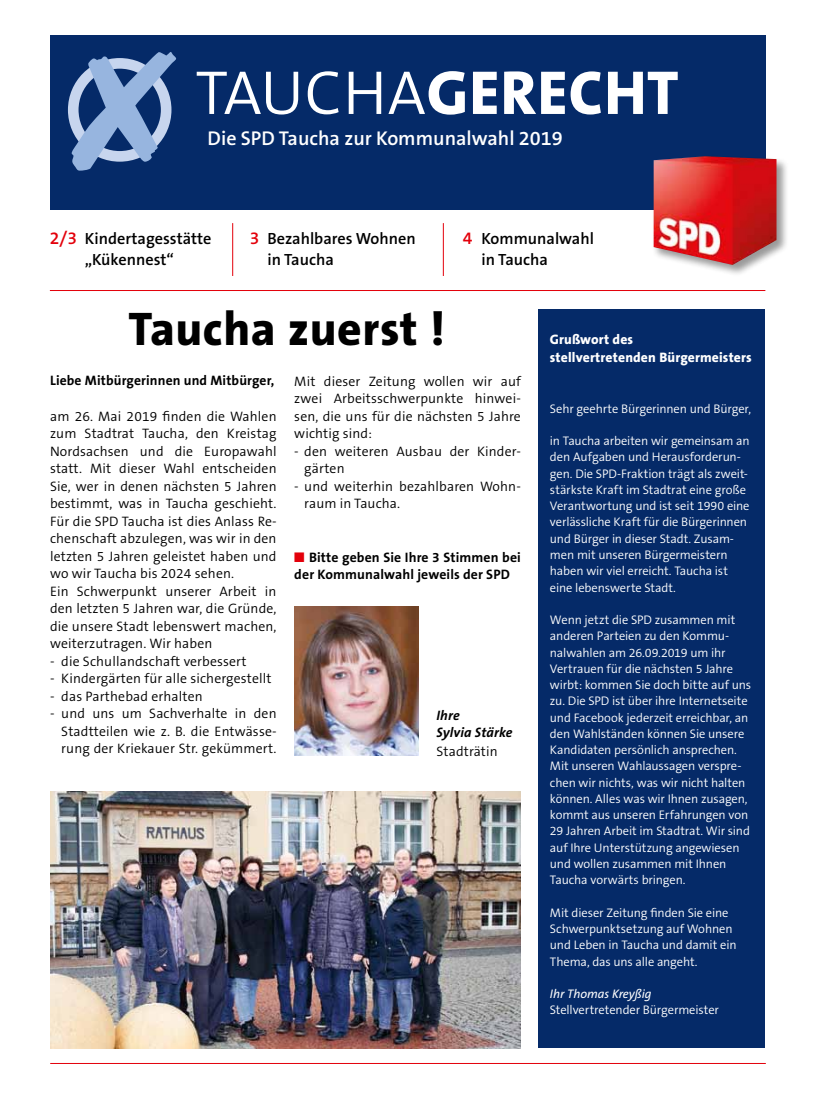
<style>
.page{position:relative;width:815px;height:1117px;background:#fff}
.page>*{position:absolute;margin:0;border:0;box-sizing:border-box;transform-origin:0 0}
.t1{font:800 62.5px "The Sans B8";letter-spacing:.01em;color:#fff}
.t2{font:800 47.5px "The Sans B8";letter-spacing:.005em;color:#000}
.t3{font:600 20px "The Sans B6";color:#fff}
.t4{font:600 16.25px/21.2px "The Sans B6";color:#000}
.t5{font:300 13.75px/17.5px "The Sans B4";letter-spacing:.01em;color:#000}
.t6{font:700 13.75px/17.5px "The Sans B7";letter-spacing:.01em;color:#000}
.t7{font:800 13.75px/17.5px "The Sans B8";letter-spacing:.01em;color:#fff}
.t8{font:italic 700 13.75px/17.5px "The Sans B7";letter-spacing:.01em;color:#000}
.t9{font:300 12.5px/16.2px "The Sans B4";letter-spacing:-.01em;color:#fff}
.t10{font:italic 12.5px "The Sans";letter-spacing:-.01em;color:#fff}
.s1{font-family:"The Sans B4";font-weight:300}
.s2{font-size:17.5px;color:#e3000b}
.s3{color:#e3000b}
</style>
<div class="page">
<div style="left:50px;top:35px;width:715px;height:175px;background:#052a68"></div>
<svg style="left:72px;top:52px;width:104px;height:119px"></svg>
<div style="left:652px;top:155px;width:136px;height:122px;background:#000;opacity:.4"></div>
<img style="left:654px;top:156px;width:122px;height:109px">
<hr style="left:232px;top:223px;width:1px;height:53px;background:#e3000b">
<hr style="left:443px;top:223px;width:1px;height:53px;background:#e3000b">
<hr style="left:50px;top:290px;width:715px;height:1px;background:#e3000b">
<hr style="left:50px;top:1062px;width:716px;height:1px;background:#e3000b">
<div style="left:539px;top:309px;width:226px;height:738px;background:#052a68"></div>
<img style="left:294px;top:606px;width:125px;height:149px">
<img style="left:50px;top:791px;width:471px;height:256px">
<h1 class="t1" style="left:196px;top:59px;width:485px"><span class="s1">Taucha</span>gerecht</h1>
<h3 class="t3" style="left:208px;top:128px;width:357px">Die SPD Taucha zur Kommunalwahl 2019</h3>
<h3 class="t4" style="left:50px;top:228px;width:163px;text-align:center"><span class="s2">2/3</span> Kindertagesstätte „Kükennest“</h3>
<h3 class="t4" style="left:482px;top:228px;width:114px;text-indent:-19px"><span class="s2">4</span> Kommunalwahl in Taucha</h3>
<h3 class="t4" style="left:267px;top:228px;width:150px;text-indent:-18px"><span class="s2">3</span> Bezahlbares Wohnen in Taucha</h3>
<h2 class="t2" style="left:129px;top:303px;width:318px">Taucha zuerst !</h2>
<p class="t6" style="left:50px;top:372px;width:226px">Liebe Mitbürgerinnen und Mitbürger,</p>
<p class="t5" style="left:50px;top:407px;width:228px">am 26. Mai 2019 finden die Wahlen zum Stadtrat Taucha, den Kreistag Nordsachsen und die Europawahl statt. Mit dieser Wahl entscheiden Sie, wer in denen nächsten 5 Jahren bestimmt, was in Taucha geschieht.<br>Für die SPD Taucha ist dies Anlass Re&shy;chenschaft abzulegen, was wir in den letzten 5 Jahren geleistet haben und wo wir Taucha bis 2024 sehen.<br>Ein Schwerpunkt unserer Arbeit in den letzten 5 Jahren war, die Gründe, die unsere Stadt lebenswert machen, weiterzutragen. Wir haben</p>
<p class="t5" style="left:50px;top:652px;width:198px">- die Schullandschaft verbessert</p>
<p class="t5" style="left:50px;top:670px;width:223px">- Kindergärten für alle sichergestellt</p>
<p class="t5" style="left:50px;top:687px;width:154px">- das Parthebad erhalten</p>
<p class="t5" style="left:61px;top:705px;width:217px;text-align:justify;text-indent:-11px">- und uns um Sachverhalte in den Stadtteilen wie z. B. die Entwässe&shy;rung der Kriekauer Str. gekümmert.</p>
<p class="t5" style="left:294px;top:372px;width:228px;text-align:justify">Mit dieser Zeitung wollen wir auf zwei Arbeitsschwerpunkte hinwei&shy;sen, die uns für die nächsten 5 Jahre wichtig sind:</p>
<p class="t5" style="left:304px;top:442px;width:218px;text-indent:-10px">- den weiteren Ausbau der Kinder&shy;gärten</p>
<p class="t5" style="left:304px;top:477px;width:218px;text-indent:-10px">- und weiterhin bezahlbaren Wohn&shy;raum in Taucha.</p>
<p class="t6" style="left:294px;top:549px;width:228px"><span class="s3">■</span> Bitte geben Sie Ihre 3 Stimmen bei der Kommunalwahl jeweils der SPD</p>
<p class="t8" style="left:436px;top:706px;width:78px">Ihre<br>Sylvia Stärke</p>
<p class="t5" style="left:436px;top:742px;width:63px">Stadträtin</p>
<p class="t7" style="left:550px;top:331px;width:203px">Grußwort des<br>stellvertretenden Bürgermeisters</p>
<p class="t9" style="left:550px;top:400px;width:203px">Sehr geehrte Bürgerinnen und Bürger,</p>
<p class="t9" style="left:550px;top:433px;width:201px">in Taucha arbeiten wir gemeinsam an den Aufgaben und Herausforderun&shy;gen. Die SPD-Fraktion trägt als zweit&shy;stärkste Kraft im Stadtrat eine große Verantwortung und ist seit 1990 eine verlässliche Kraft für die Bürgerinnen und Bürger in dieser Stadt. Zusam&shy;men mit unseren Bürgermeistern haben wir viel erreicht. Taucha ist eine lebenswerte Stadt.</p>
<p class="t9" style="left:550px;top:612px;width:203px">Wenn jetzt die SPD zusammen mit anderen Parteien zu den Kommu&shy;nalwahlen am 26.09.2019 um ihr Vertrauen für die nächsten 5 Jahre wirbt: kommen Sie doch bitte auf uns zu. Die SPD ist über ihre Internetseite und Facebook jederzeit erreichbar, an den Wahlständen können Sie unsere Kandidaten persönlich ansprechen.<br>Mit unseren Wahlaussagen verspre&shy;chen wir nichts, was wir nicht halten können. Alles was wir Ihnen zusagen, kommt aus unseren Erfahrungen von 29 Jahren Arbeit im Stadtrat. Wir sind auf Ihre U nterstützung angewiesen und wollen zusammen mit Ihnen Taucha vorwärts bringen.</p>
<p class="t9" style="left:550px;top:904px;width:188px">Mit dieser Zeitung finden Sie eine<br>Schwerpunktsetzung auf Wohnen und Leben in Taucha und damit ein<br>Thema, das uns alle angeht.</p>
<p class="t10" style="left:550px;top:985px;width:103px">Ihr Thomas Kreyßig</p>
<p class="t9" style="left:550px;top:1002px;width:170px">Stellvertretender Bürgermeister</p>
</div>
